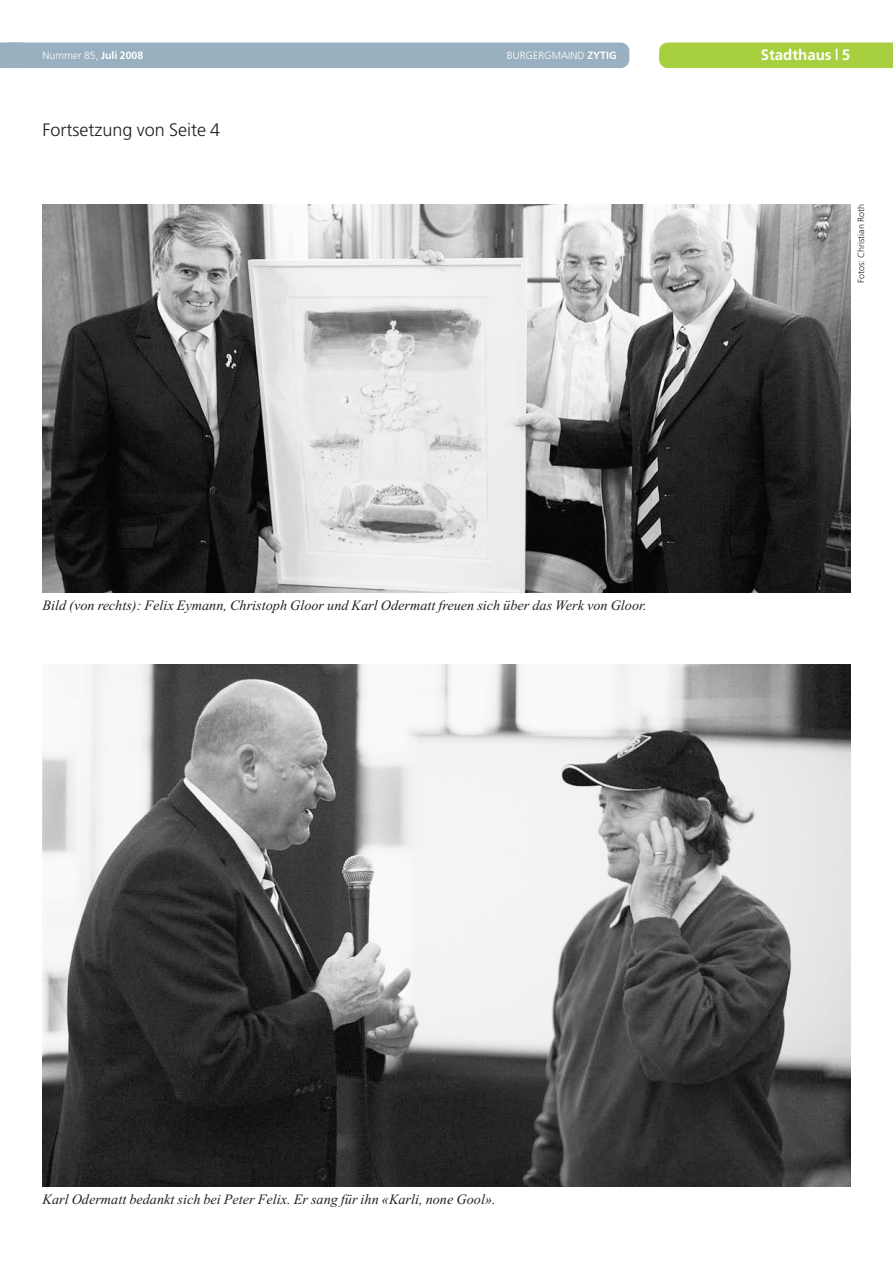
<style>
.page{position:relative;width:893px;height:1263px;background:#fff}
.page>*{position:absolute;margin:0;border:0;box-sizing:border-box;transform-origin:0 0}
.t1{font:300 18px "Frutiger";color:#231f20}
.t2{font:700 15px "Frutiger";color:#fff}
.t3{font:italic 14.25px "Times New Roman";color:#231f20}
.t4{font:300 10.5px "Frutiger";color:#fff}
.t5{font:300 9px "Frutiger";color:#231f20}
.s1{font-weight:700}
</style>
<div class="page">
<div style="left:0;top:43px;width:629px;height:25px;background:#98b0bf;border-radius:9px"></div>
<div style="left:659px;top:43px;width:234px;height:25px;background:#a8cf40"></div>
<svg style="left:0;top:43px;width:6px;height:25px"></svg>
<img style="left:43px;top:204px;width:807px;height:388px">
<img style="left:43px;top:664px;width:807px;height:522px">
<p class="t4" style="left:43px;top:51px;width:102px">Nummer 85, <span class="s1">Juli 2008</span></p>
<p class="t4" style="left:507px;top:51px;width:111px">BURGERGMAIND <span class="s1">ZYTIG</span></p>
<p class="t2" style="left:761px;top:49px;width:91px">Stadthaus | 5</p>
<p class="t1" style="left:43px;top:122px;width:179px">Fortsetzung von Seite 4</p>
<p class="t3" style="left:43px;top:597px;width:606px">Bild (von rechts): Felix Eymann, Christoph Gloor und Karl Odermatt freuen sich über das Werk von Gloor.</p>
<p class="t5" style="left:857px;top:283px;width:81px;rotate:-90deg">Fotos: Christian Roth</p>
<p class="t3" style="left:43px;top:1191px;width:455px">Karl Odermatt bedankt sich bei Peter Felix. Er sang für ihn «Karli, none Gool».</p>
</div>
